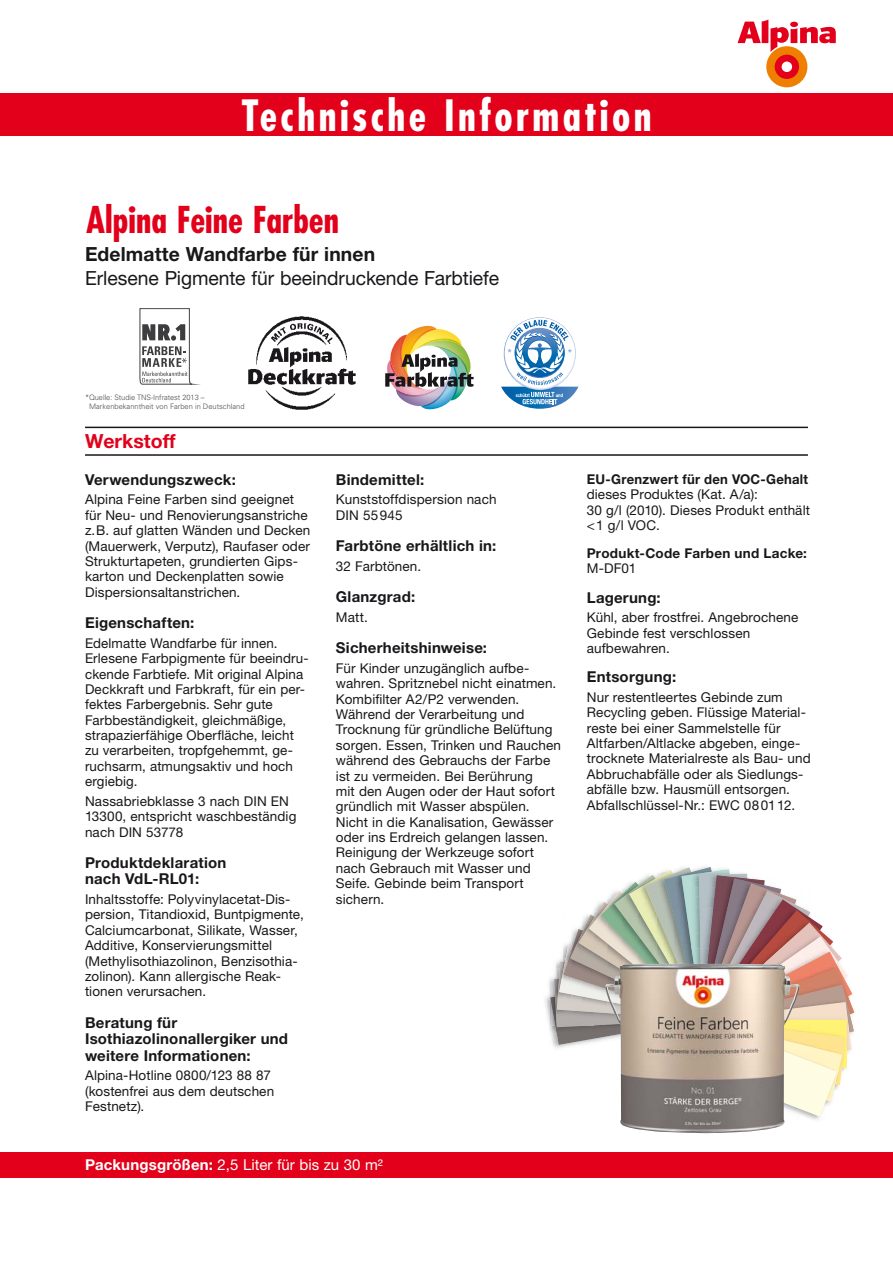
<style>
.page{position:relative;width:893px;height:1263px;background:#fff}
.page>*{position:absolute;margin:0;border:0;box-sizing:border-box;transform-origin:0 0}
.t1{font:700 condensed 42px "Futura LT";letter-spacing:.075em;color:#fff}
.t2{font:700 condensed 36px "Futura LT";color:#e2001a}
.t3{font:19.5px "Helvetica Neue LT Std";letter-spacing:-.005em;color:#1a171b}
.t4{font:700 19.5px "Helvetica Neue LT Std";letter-spacing:.005em;color:#1a171b}
.t5{font:700 19.5px "Helvetica Neue LT Std";color:#e2001a}
.t6{font:700 15px/16.5px "Helvetica Neue LT Std";letter-spacing:.015em;color:#1a171b}
.t7{font:700 15px/16.5px "Helvetica Neue LT";letter-spacing:.015em;color:#1a171b}
.t8{font:15px "Helvetica Neue LT Std";color:#fff}
.t9{font:13.5px/15.5px "Helvetica Neue LT Std";letter-spacing:.01em;color:#1a171b}
.t10{font:13.5px/15.5px "Helvetica Neue LT";letter-spacing:.01em;color:#1a171b}
.t11{font:700 13.5px "Helvetica Neue LT Std";letter-spacing:.02em;color:#1a171b}
.t12{font:300 7.5px/9px "Univers";color:#4b4b4d}
.s1{font-weight:700}
</style>
<div class="page">
<div style="left:0;top:1152px;width:893px;height:26px;background:#e2001a"></div>
<div style="left:0;top:94px;width:893px;height:42px;background:#e2001a"></div>
<hr style="left:85px;top:454px;width:723px;height:2px;background:#1a171b">
<hr style="left:85px;top:427px;width:723px;height:1px;background:#1a171b">
<div style="left:766px;top:46px;width:41px;height:41px;background:#ee7f00;border-radius:50%"></div>
<div style="left:775px;top:55px;width:24px;height:24px;background:#e2001a;border-radius:50%"></div>
<div style="left:782px;top:62px;width:10px;height:10px;background:#fff;border-radius:50%"></div>
<svg style="left:738px;top:19px;width:98px;height:33px"></svg>
<img style="left:248px;top:316px;width:108px;height:94px">
<svg style="left:501px;top:320px;width:77px;height:89px"></svg>
<img style="left:385px;top:326px;width:89px;height:83px">
<svg style="left:139px;top:308px;width:53px;height:77px"></svg>
<svg style="left:547px;top:867px;width:308px;height:249px"></svg>
<img style="left:605px;top:964px;width:195px;height:169px">
<h1 class="t1" style="left:241px;top:96px;width:412px">Technische Information</h1>
<h2 class="t2" style="left:86px;top:202px;width:255px">Alpina Feine Farben</h2>
<h3 class="t4" style="left:85px;top:247px;width:292px">Edelmatte Wandfarbe für innen</h3>
<h3 class="t3" style="left:85px;top:271px;width:416px">Erlesene Pigmente für beeindruckende Farbtiefe</h3>
<p class="t12" style="left:89px;top:394px;width:157px;text-indent:-4px">* Quelle: Studie TNS-Infratest 2013 –<br>Markenbekanntheit von Farben in Deutschland</p>
<h3 class="t5" style="left:85px;top:434px;width:92px">Werkstoff</h3>
<p class="t6" style="left:85px;top:473px;width:152px">Verwendungszweck:</p>
<p class="t9" style="left:85px;top:493px;width:227px">Alpina Feine Farben sind geeignet für Neu- und Renovierungsanstriche z.B. auf glatten Wänden und Decken (Mauerwerk, Verputz), Raufaser oder Strukturtapeten, grundierten Gips&shy;karton und Deckenplatten sowie Dispersionsaltanstrichen.</p>
<p class="t6" style="left:85px;top:616px;width:111px">Eigenschaften:</p>
<p class="t9" style="left:85px;top:636px;width:225px">Edelmatte Wandfarbe für innen.<br>Erlesene Farbpigmente für beeindru&shy;ckende Farbtiefe. Mit original Alpina Deckkraft und Farbkraft, für ein per&shy;fektes Farbergebnis. Sehr gute Farbbeständigkeit, gleichmäßige, strapazierfähige Oberfläche, leicht zu verarbeiten, tropfgehemmt, ge&shy;ruchsarm, atmungsaktiv und hoch ergiebig.</p>
<p class="t9" style="left:85px;top:794px;width:213px">Nassabriebklasse 3 nach DIN EN<br>13300, entspricht waschbeständig nach DIN 53778</p>
<p class="t6" style="left:85px;top:856px;width:143px">Produktdeklaration nach VdL-RL01:</p>
<p class="t9" style="left:85px;top:893px;width:220px">Inhaltsstoffe: Polyvinylacetat-Dis&shy;persion, Titandioxid, Buntpigmente, Calciumcarbonat, Silikate, Wasser, Additive, Konser vierungsmittel (Methyl iso thiazolinon, Benzisothia&shy;zolinon). Kann allergische Reak&shy;tionen verursachen.</p>
<p class="t7" style="left:85px;top:1015px;width:205px">Beratung für<br>Isothiazolinonallergiker und weitere Informationen:</p>
<p class="t10" style="left:85px;top:1069px;width:191px">Alpina-Hotline 0800/123 88 87 (kostenfrei aus dem deutschen<br>Festnetz).</p>
<p class="t6" style="left:336px;top:473px;width:90px">Bindemittel:</p>
<p class="t9" style="left:336px;top:493px;width:162px">Kunststoffdispersion nach<br>DIN 55 945</p>
<p class="t6" style="left:336px;top:539px;width:162px">Farbtöne erhältlich in:</p>
<p class="t9" style="left:336px;top:559px;width:87px">32 Farbtönen.</p>
<p class="t6" style="left:336px;top:590px;width:81px">Glanzgrad:</p>
<p class="t9" style="left:336px;top:610px;width:33px">Matt.</p>
<p class="t6" style="left:336px;top:641px;width:153px">Sicherheitshinweise:</p>
<p class="t9" style="left:336px;top:661px;width:227px">Für Kinder unzugänglich aufbe&shy;wahren. Spritznebel nicht einatmen.<br>Kombifilter A2/P2 verwenden.<br>Während der Verarbeitung und<br>Trocknung für gründliche Belüftung sorgen. Essen, Trinken und Rauchen während des Gebrauchs der Farbe ist zu vermeiden. Bei Berührung<br>mit den Augen oder der Haut sofort gründlich mit Wasser abspülen.<br>Nicht in die Kanalisation, Gewässer oder ins Erdreich gelangen lassen.<br>Reinigung der Werkzeuge sofort nach Gebrauch mit Wasser und<br>Seife. Gebinde beim Transport sichern.</p>
<p class="t8" style="left:85px;top:1159px;width:299px"><span class="s1">Packungsgrößen:</span> 2,5 Liter für bis zu 30 m²</p>
<p class="t11" style="left:587px;top:474px;width:223px">EU-Grenzwert für den VOC-Gehalt</p>
<p class="t9" style="left:587px;top:488px;width:225px">dieses Produktes (Kat. A/a):<br>30 g/l (2010). Dieses Produkt enthält &lt;1 g/l VOC.</p>
<p class="t11" style="left:587px;top:548px;width:222px">Produkt-Code Farben und Lacke:</p>
<p class="t9" style="left:587px;top:562px;width:51px">M-DF01</p>
<p class="t6" style="left:587px;top:590px;width:75px">Lagerung:</p>
<p class="t9" style="left:587px;top:611px;width:213px">Kühl, aber frostfrei. Angebrochene<br>Gebinde fest verschlossen aufbewahren.</p>
<p class="t6" style="left:587px;top:670px;width:91px">Entsorgung:</p>
<p class="t10" style="left:587px;top:690px;width:225px">Nur restentleertes Gebinde zum Recycling geben. Flüssige Material&shy;reste bei einer Sammelstelle für Altfarben/Altlacke abgeben, einge&shy;trocknete Material reste als Bau- und Abbruchabfälle oder als Siedlungs&shy;abfälle bzw. Hausmüll entsorgen.</p>
<p class="t9" style="left:587px;top:798px;width:210px">Abfallschlüssel-Nr.: EWC 08 01 12.</p>
</div>
